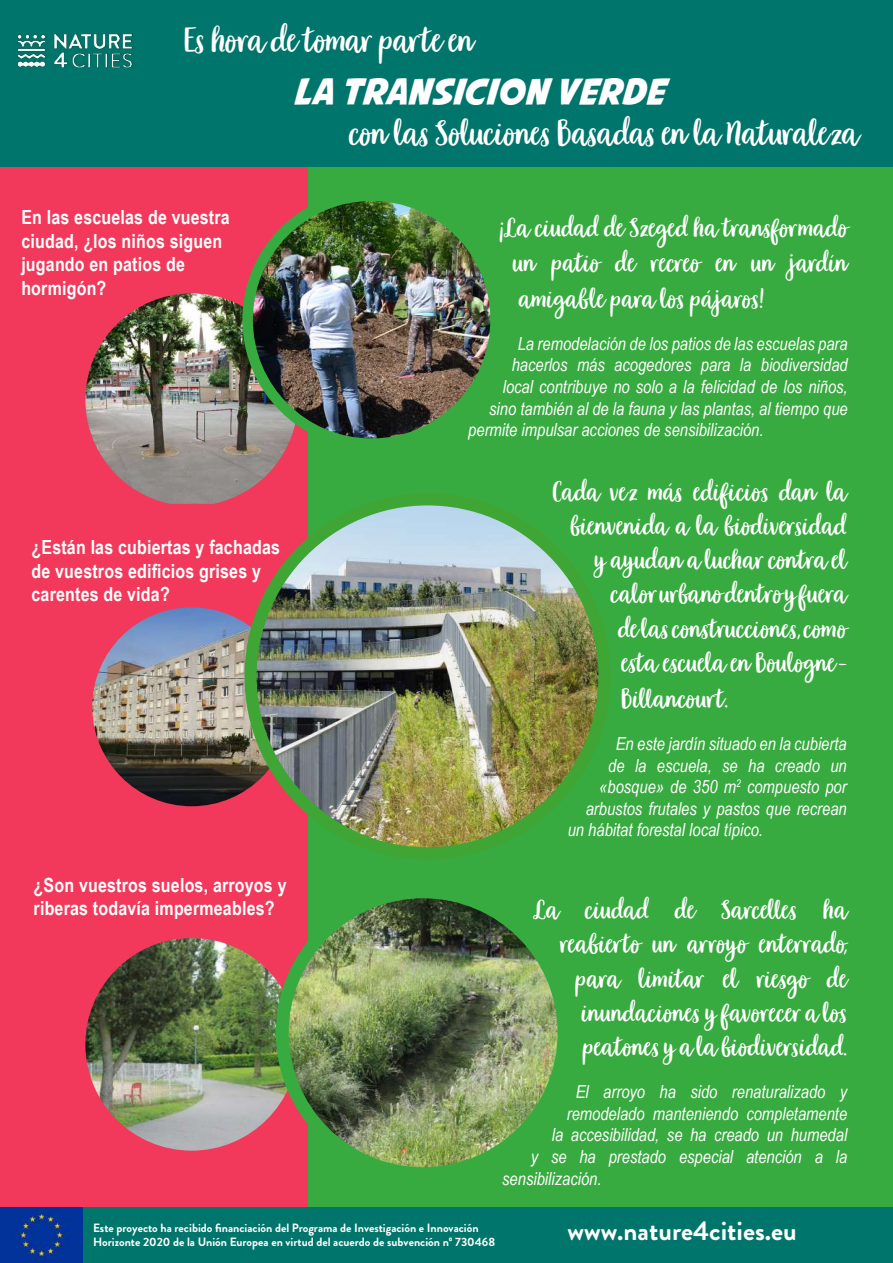
<style>
.page{position:relative;width:893px;height:1263px;background:#fff}
.page>*{position:absolute;margin:0;border:0;box-sizing:border-box;transform-origin:0 0}
.t1{font:37.5px "Garden Grown US B";color:#fff}
.t2{font:36px "Avengeance Mightiest Avenger";color:#fff}
.t3{font:28.5px/34.2px "Garden Grown US B";letter-spacing:.01em;color:#fff;text-align:justify}
.t4{font:700 27px "Brandon Grotesque";color:#fff}
.t5{font:700 19.5px/23.4px "Arial Narrow";letter-spacing:.01em;color:#fff}
.t6{font:italic 18px "Arial Narrow";color:#fff}
.t7{font:700 12px/14.4px "Brandon Grotesque";color:#fff}
</style>
<div class="page">
<div style="left:0;top:164px;width:309px;height:1048px;background:#f2395b"></div>
<div style="left:309px;top:167px;width:584px;height:1042px;background:#38ab40"></div>
<div style="left:0;top:1208px;width:893px;height:55px;background:#00756b"></div>
<img style="left:0;top:1208px;width:83px;height:55px">
<div style="left:0;top:0;width:893px;height:167px;background:#00756b"></div>
<img style="left:17px;top:33px;width:116px;height:35px">
<img style="left:85px;top:293px;width:213px;height:211px">
<img style="left:248px;top:196px;width:248px;height:248px;border-radius:124px">
<div style="left:242px;top:190px;width:259px;height:259px;border:10px solid #38ab40;border-radius:50%"></div>
<img style="left:85px;top:938px;width:213px;height:213px;border-radius:106px">
<img style="left:282px;top:892px;width:282px;height:281px;border-radius:141px">
<div style="left:276px;top:885px;width:294px;height:295px;border:13px solid #38ab40;border-radius:50%"></div>
<img style="left:92px;top:607px;width:199px;height:199px;border-radius:99px">
<img style="left:251px;top:499px;width:353px;height:354px;border-radius:177px">
<div style="left:244px;top:493px;width:367px;height:366px;border:12px solid #3fa535;border-radius:50%"></div>
<h1 class="t1" style="left:184px;top:19px;width:291px">Es hora de tomar parte en</h1>
<h2 class="t2" style="left:292px;top:76px;width:374px">LA TRANSICION VERDE</h2>
<h1 class="t1" style="left:350px;top:112px;width:511px">con las Soluciones Basadas en la Naturaleza</h1>
<p class="t5" style="left:21px;top:205px;width:210px">En las escuelas de vuestra ciudad, ¿los niños siguen jugando en patios de hormigón?</p>
<p class="t5" style="left:32px;top:535px;width:250px">¿Están las cubiertas y fachadas de vuestros edificios grises y carentes de vida?</p>
<p class="t5" style="left:34px;top:872px;width:254px">¿Son vuestros suelos, arroyos y riberas todavía impermeables?</p>
<h3 class="t3" style="left:513px;top:214px;width:336px;line-height:35.1px;text-indent:-14px">¡La ciudad de Szeged ha transformado un patio de recreo en un jardín amigable para los pájaros!</h3>
<p class="t6" style="left:518px;top:331px;width:331px">La remodelación de los patios de las escuelas para</p>
<p class="t6" style="left:512px;top:352px;width:337px">hacerlos más acogedores para la biodiversidad</p>
<p class="t6" style="left:503px;top:374px;width:346px">local contribuye no solo a la felicidad de los niños,</p>
<p class="t6" style="left:489px;top:396px;width:360px">sino también al de la fauna y las plantas, al tiempo que</p>
<p class="t6" style="left:468px;top:417px;width:297px">permite impulsar acciones de sensibilización.</p>
<h3 class="t3" style="left:553px;top:477px;width:296px">Cada vez más edificios dan la</h3>
<h3 class="t3" style="left:571px;top:512px;width:277px">bienvenida a la biodiversidad</h3>
<h3 class="t3" style="left:595px;top:546px;width:254px">y ayudan a luchar contra el</h3>
<h3 class="t3" style="left:611px;top:580px;width:237px">calor urbano dentro y fuera</h3>
<h3 class="t3" style="left:619px;top:614px;width:230px">de las construcciones, como</h3>
<h3 class="t3" style="left:622px;top:648px;width:227px">esta escuela en Boulogne -</h3>
<h3 class="t3" style="left:622px;top:684px;width:108px">Billancourt.</h3>
<p class="t6" style="left:616px;top:731px;width:232px">En este jardín situado en la cubierta</p>
<p class="t6" style="left:608px;top:753px;width:240px">de la escuela, se ha creado un</p>
<p class="t6" style="left:599px;top:774px;width:249px">«bosque» de 350 m<sup>2</sup> compuesto por</p>
<p class="t6" style="left:586px;top:796px;width:262px">arbustos frutales y pastos que recrean</p>
<p class="t6" style="left:568px;top:817px;width:197px">un hábitat forestal local típico.</p>
<h3 class="t3" style="left:534px;top:896px;width:315px;text-align:right">La ciudad de Sarcelles ha reabierto un arroyo enterrado, para limitar el riesgo de inundaciones y favorecer a los peatones y a la biodiversidad.</h3>
<p class="t6" style="left:576px;top:1079px;width:273px">El arroyo ha sido renaturalizado y</p>
<p class="t6" style="left:567px;top:1101px;width:282px">remodelado manteniendo completamente</p>
<p class="t6" style="left:552px;top:1122px;width:297px">la accesibilidad, se ha creado un humedal</p>
<p class="t6" style="left:531px;top:1144px;width:318px">y se ha prestado especial atención a la</p>
<p class="t6" style="left:502px;top:1166px;width:101px">sensibilización.</p>
<p class="t7" style="left:93px;top:1220px;width:404px">Este proyecto ha recibido financiación del Programa de Investigación e Innovación<br>Horizonte 2020 de la Unión Europea en virtud del acuerdo de subvención nº 730468</p>
<h3 class="t4" style="left:568px;top:1212px;width:231px">www.nature4cities.eu</h3>
</div>
